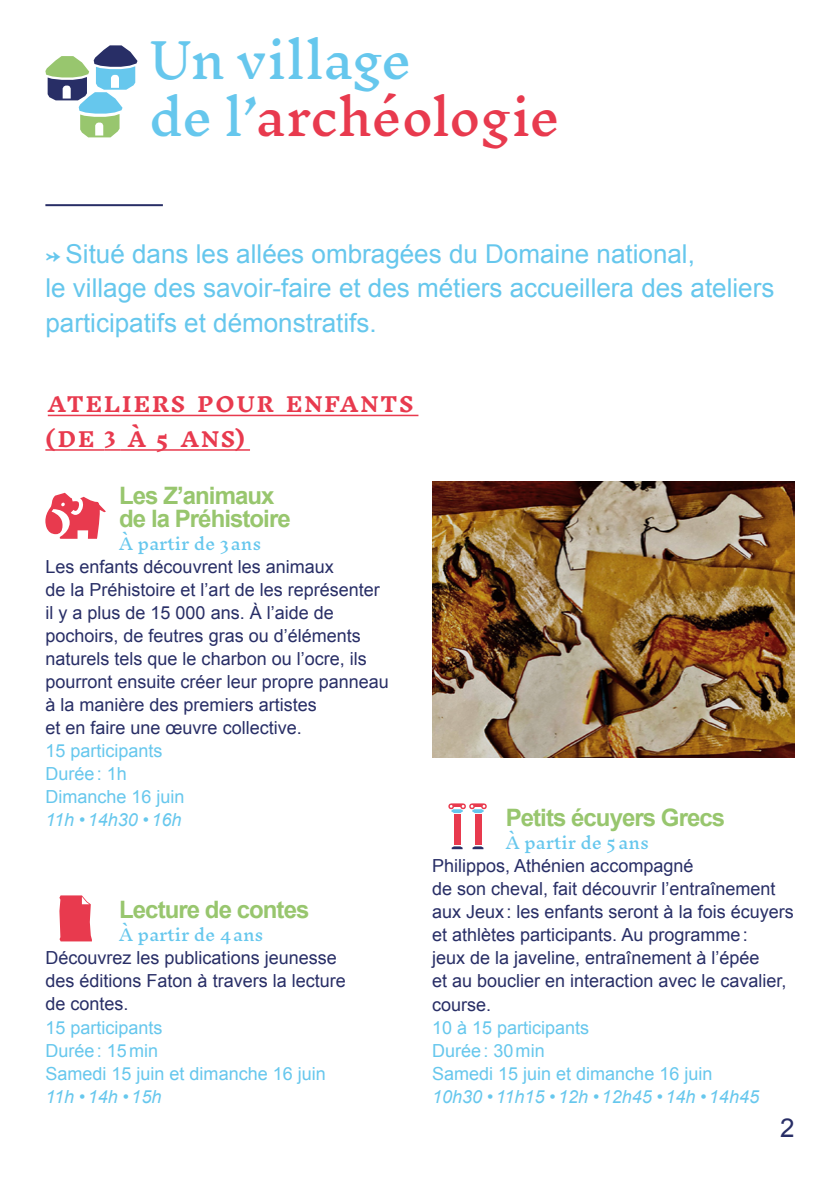
<style>
.page{position:relative;width:840px;height:1191px;background:#fff}
.page>*{position:absolute;margin:0;border:0;box-sizing:border-box;transform-origin:0 0}
.t1{font:48px/57.6px "Inknut Antiqua";letter-spacing:-.02em;color:#66c7ed}
.t2{font:26px/34.6px "Arial";color:#66c7ed}
.t3{font:26px "Arial";color:#282e66}
.t4{font:700 24px/23px "Arial";letter-spacing:-.04em;color:#98c66e}
.t5{font:700 20px/34.4px "Inknut Antiqua";letter-spacing:.105em;color:#e83a4e}
.t6{font:18px/23px "Arial";color:#282e66}
.t7{font:18px/23px "Arial";color:#66c7ed}
.t8{font:italic 18px "Arial";color:#66c7ed}
.t9{font:16px "Inknut Antiqua";color:#66c7ed}
.s1{color:#e83a4e}
.s2{font-family:"Inknut Antiqua";font-weight:700;font-size:20px}
</style>
<div class="page">
<hr style="left:45px;top:204px;width:118px;height:2px;background:#282e66">
<svg style="left:45px;top:45px;width:92px;height:92px"></svg>
<hr style="left:48px;top:415px;width:370px;height:1px;background:#e83a4e">
<hr style="left:45px;top:449px;width:59px;height:2px;background:#e83a4e">
<svg style="left:104px;top:449px;width:16px;height:2px"></svg>
<hr style="left:120px;top:449px;width:130px;height:2px;background:#e83a4e">
<svg style="left:45px;top:493px;width:61px;height:46px"></svg>
<svg style="left:59px;top:895px;width:33px;height:46px;background:#ea5264"></svg>
<div style="left:474px;top:814px;width:7px;height:31px;background:#e83a4e"></div>
<div style="left:453px;top:814px;width:7px;height:31px;background:#e83a4e"></div>
<svg style="left:451px;top:846px;width:11px;height:3px"></svg>
<svg style="left:448px;top:803px;width:38px;height:10px"></svg>
<svg style="left:472px;top:846px;width:11px;height:3px"></svg>
<img style="left:432px;top:481px;width:362px;height:276px">
<h1 class="t1" style="left:149px;top:33px;width:412px">Un village<br>de l’<span class="s1">archéologie</span></h1>
<h2 class="t2" style="left:45px;top:236px;width:730px"><span class="s2">→</span> Situé dans les allées ombragées du Domaine national,<br>le village des savoir-faire et des métiers accueillera des ateliers participatifs et démonstratifs.</h2>
<p class="t5" style="left:45px;top:388px;width:369px">ATELIERS POUR ENFANTS (DE 3 À 5 ANS)</p>
<h3 class="t4" style="left:119px;top:485px;width:173px">Les Z’animaux de la Préhistoire</h3>
<p class="t9" style="left:119px;top:535px;width:144px">À partir de 3ans</p>
<p class="t6" style="left:45px;top:555px;width:345px">Les enfants découvrent les animaux<br>de la Préhistoire et l’art de les représenter il y a plus de 15 000 ans. À l’aide de pochoirs, de feutres gras ou d’éléments naturels tels que le charbon ou l’ocre, ils pourront ensuite créer leur propre panneau à la manière des premiers artistes<br>et en faire une œuvre collective.</p>
<p class="t7" style="left:45px;top:740px;width:141px">15 participants<br>Durée: 1h<br>Dimanche 16 juin</p>
<p class="t8" style="left:45px;top:808px;width:137px">11h •14h30 •16h</p>
<h3 class="t4" style="left:119px;top:899px;width:192px">Lecture de contes</h3>
<p class="t9" style="left:119px;top:926px;width:146px">À partir de 4ans</p>
<p class="t6" style="left:45px;top:946px;width:302px">Découvrez les publications jeunesse des éditions Faton à travers la lecture de contes.</p>
<p class="t7" style="left:45px;top:1015px;width:282px">15 participants<br>Durée: 15min<br>Samedi 15 juin et dimanche 16 juin</p>
<p class="t8" style="left:45px;top:1084px;width:117px">11h •14h •15h</p>
<h3 class="t4" style="left:505px;top:807px;width:221px">Petits écuyers Grecs</h3>
<p class="t9" style="left:505px;top:834px;width:145px">À partir de 5ans</p>
<p class="t6" style="left:432px;top:854px;width:363px">Philippos, Athénien accompagné<br>de son cheval, fait découvrir l’entraînement aux Jeux : les enfants seront à la fois écuyers et athlètes participants. Au programme:<br>jeux de la javeline, entraînement à l’épée<br>et au bouclier en interaction avec le cavalier, course.</p>
<p class="t7" style="left:432px;top:1015px;width:282px">10 à 15 participants<br>Durée: 30min<br>Samedi 15 juin et dimanche 16 juin</p>
<p class="t8" style="left:432px;top:1084px;width:328px">10h30 •11h15 •12h •12h45 •14h •14h45</p>
<h2 class="t3" style="left:779px;top:1110px;width:16px">2</h2>
</div>
